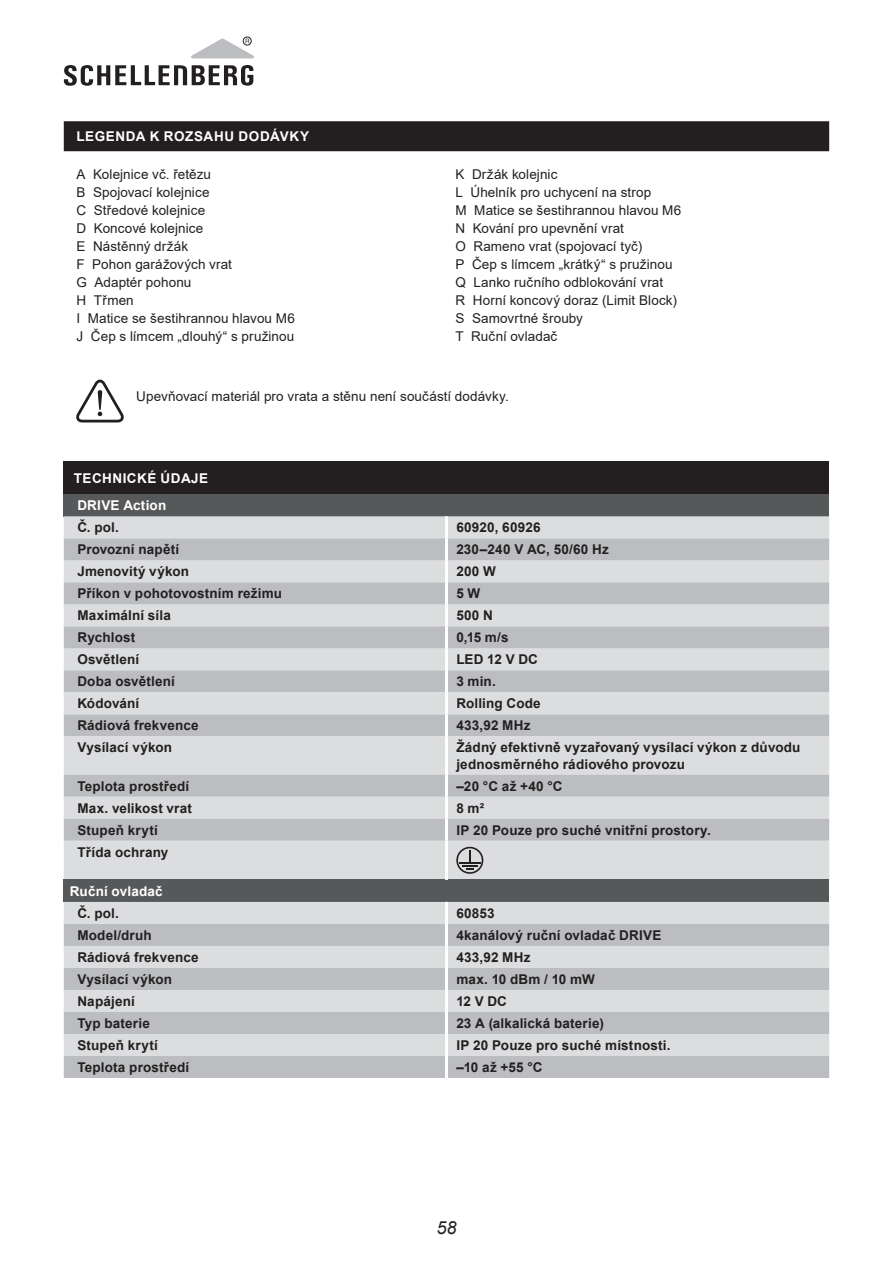
<style>
.page{position:relative;width:893px;height:1263px;background:#fff}
.page>*{position:absolute;margin:0;border:0;box-sizing:border-box;transform-origin:0 0}
.t1{font:italic 18px "Arial";color:#231f20}
._05_Tabellenbody{font:700 13.5px/16.2px "Arial";letter-spacing:.015em;color:#231f20}
._02_Copy_normal{font:13.5px "Arial";letter-spacing:.005em;color:#231f20}
._01_Headline_Seitena{font:700 13.5px "Arial";letter-spacing:.035em;color:#fff}
._05_Tabellenbody-2{font:700 13.5px "Arial";letter-spacing:.015em;color:#fff}
</style>
<div class="page">
<div style="left:243px;top:37px;width:9px;height:8px;border:1px solid #231f20;border-radius:50%"></div>
<svg style="left:64px;top:65px;width:189px;height:21px"></svg>
<svg style="left:191px;top:39px;width:63px;height:19px"></svg>
<div style="left:64px;top:462px;width:765px;height:32px;background:#231f20"></div>
<div style="left:64px;top:494px;width:765px;height:22px;background:#57585a"></div>
<div style="left:64px;top:516px;width:765px;height:154px;background:#dcdddf"></div>
<div style="left:64px;top:538px;width:765px;height:22px;background:#bcbdc0"></div>
<div style="left:64px;top:582px;width:765px;height:22px;background:#bcbdc0"></div>
<div style="left:64px;top:626px;width:765px;height:22px;background:#bcbdc0"></div>
<div style="left:64px;top:670px;width:765px;height:22px;background:#bcbdc0"></div>
<div style="left:64px;top:692px;width:765px;height:22px;background:#dcdddf"></div>
<div style="left:64px;top:714px;width:765px;height:364px;background:#bcbdc0"></div>
<svg style="left:64px;top:736px;width:765px;height:320px;background:#d2d3d5"></svg>
<div style="left:64px;top:775px;width:765px;height:22px;background:#bcbdc0"></div>
<div style="left:64px;top:819px;width:765px;height:22px;background:#bcbdc0"></div>
<div style="left:64px;top:880px;width:765px;height:22px;background:#57585a"></div>
<div style="left:64px;top:902px;width:765px;height:22px;background:#dcdddf"></div>
<hr style="left:445px;top:902px;width:3px;height:22px;background:#fff">
<hr style="left:445px;top:924px;width:3px;height:22px;background:#fff">
<hr style="left:445px;top:516px;width:3px;height:22px;background:#fff">
<hr style="left:445px;top:538px;width:3px;height:22px;background:#fff">
<hr style="left:445px;top:560px;width:3px;height:22px;background:#fff">
<hr style="left:445px;top:582px;width:3px;height:22px;background:#fff">
<hr style="left:445px;top:604px;width:3px;height:22px;background:#fff">
<hr style="left:445px;top:626px;width:3px;height:22px;background:#fff">
<hr style="left:445px;top:648px;width:3px;height:22px;background:#fff">
<hr style="left:445px;top:670px;width:3px;height:22px;background:#fff">
<hr style="left:445px;top:692px;width:3px;height:22px;background:#fff">
<hr style="left:445px;top:714px;width:3px;height:22px;background:#fff">
<hr style="left:445px;top:736px;width:3px;height:39px;background:#fff">
<hr style="left:445px;top:775px;width:3px;height:22px;background:#fff">
<hr style="left:445px;top:797px;width:3px;height:22px;background:#fff">
<hr style="left:445px;top:819px;width:3px;height:22px;background:#fff">
<hr style="left:445px;top:841px;width:3px;height:39px;background:#fff">
<hr style="left:445px;top:946px;width:3px;height:22px;background:#fff">
<hr style="left:445px;top:968px;width:3px;height:22px;background:#fff">
<hr style="left:445px;top:990px;width:3px;height:22px;background:#fff">
<hr style="left:445px;top:1012px;width:3px;height:22px;background:#fff">
<hr style="left:445px;top:1034px;width:3px;height:22px;background:#fff">
<hr style="left:445px;top:1056px;width:3px;height:22px;background:#fff">
<div style="left:456px;top:847px;width:27px;height:27px;border:2px solid #231f20;border-radius:50%"></div>
<hr style="left:459px;top:862px;width:22px;height:2px;background:#231f20">
<svg style="left:462px;top:850px;width:16px;height:20px"></svg>
<div style="left:64px;top:121px;width:765px;height:30px;background:#231f20"></div>
<svg style="left:76px;top:379px;width:48px;height:43px"></svg>
<p class="_01_Headline_Seitena" style="left:77px;top:127px;width:234px">LEGENDA K ROZSAHU DODÁVKY</p>
<p class="_02_Copy_normal" style="left:77px;top:165px;width:136px">A Kolejnice vč. řetězu</p>
<p class="_02_Copy_normal" style="left:77px;top:183px;width:135px">B Spojovací kolejnice</p>
<p class="_02_Copy_normal" style="left:77px;top:201px;width:130px">C Středové kolejnice</p>
<p class="_02_Copy_normal" style="left:77px;top:219px;width:128px">D Koncové kolejnice</p>
<p class="_02_Copy_normal" style="left:77px;top:237px;width:113px">E Nástěnný držák</p>
<p class="_02_Copy_normal" style="left:77px;top:255px;width:157px">F Pohon garážových vrat</p>
<p class="_02_Copy_normal" style="left:77px;top:273px;width:116px">G Adaptér pohonu</p>
<p class="_02_Copy_normal" style="left:77px;top:291px;width:59px">H Třmen</p>
<p class="_02_Copy_normal" style="left:77px;top:309px;width:220px">I Matice se šestihrannou hlavou M6</p>
<p class="_02_Copy_normal" style="left:77px;top:327px;width:219px">J Čep s límcem „dlouhý“ s pružinou</p>
<p class="_02_Copy_normal" style="left:455px;top:165px;width:103px">K Držák kolejnic</p>
<p class="_02_Copy_normal" style="left:455px;top:183px;width:197px">L Úhelník pro uchycení na strop</p>
<p class="_02_Copy_normal" style="left:455px;top:201px;width:227px">M Matice se šestihrannou hlavou M6</p>
<p class="_02_Copy_normal" style="left:455px;top:219px;width:170px">N Kování pro upevnění vrat</p>
<p class="_02_Copy_normal" style="left:455px;top:237px;width:188px">O Rameno vrat (spojovací tyč)</p>
<p class="_02_Copy_normal" style="left:455px;top:255px;width:219px">P Čep s límcem „krátký“ s pružinou</p>
<p class="_02_Copy_normal" style="left:455px;top:273px;width:209px">Q Lanko ručního odblokování vrat</p>
<p class="_02_Copy_normal" style="left:455px;top:291px;width:223px">R Horní koncový doraz (Limit Block)</p>
<p class="_02_Copy_normal" style="left:455px;top:309px;width:129px">S Samovrtné šrouby</p>
<p class="_02_Copy_normal" style="left:455px;top:327px;width:103px">T Ruční ovladač</p>
<p class="_02_Copy_normal" style="left:136px;top:387px;width:374px">Upevňovací materiál pro vrata a stěnu není součástí dodávky.</p>
<p class="_01_Headline_Seitena" style="left:74px;top:469px;width:136px">TECHNICKÉ ÚDAJE</p>
<p class="_05_Tabellenbody-2" style="left:77px;top:496px;width:90px">DRIVE Action</p>
<p class="_05_Tabellenbody" style="left:77px;top:519px;width:43px">Č. pol.</p>
<p class="_05_Tabellenbody" style="left:456px;top:519px;width:86px">60920, 60926</p>
<p class="_05_Tabellenbody" style="left:77px;top:541px;width:103px">Provozní napětí</p>
<p class="_05_Tabellenbody" style="left:456px;top:541px;width:154px">230–240 V AC, 50/60 Hz</p>
<p class="_05_Tabellenbody" style="left:77px;top:564px;width:113px">Jmenovitý výkon</p>
<p class="_05_Tabellenbody" style="left:456px;top:564px;width:41px">200 W</p>
<p class="_05_Tabellenbody" style="left:77px;top:586px;width:206px">Příkon v pohotovostním režimu</p>
<p class="_05_Tabellenbody" style="left:456px;top:586px;width:26px">5 W</p>
<p class="_05_Tabellenbody" style="left:77px;top:608px;width:95px">Maximální síla</p>
<p class="_05_Tabellenbody" style="left:456px;top:608px;width:38px">500 N</p>
<p class="_05_Tabellenbody" style="left:77px;top:630px;width:59px">Rychlost</p>
<p class="_05_Tabellenbody" style="left:456px;top:630px;width:54px">0,15 m/s</p>
<p class="_05_Tabellenbody" style="left:77px;top:652px;width:63px">Osvětlení</p>
<p class="_05_Tabellenbody" style="left:456px;top:652px;width:83px">LED 12 V DC</p>
<p class="_05_Tabellenbody" style="left:77px;top:674px;width:99px">Doba osvětlení</p>
<p class="_05_Tabellenbody" style="left:456px;top:674px;width:41px">3 min.</p>
<p class="_05_Tabellenbody" style="left:77px;top:696px;width:63px">Kódování</p>
<p class="_05_Tabellenbody" style="left:456px;top:696px;width:86px">Rolling Code</p>
<p class="_05_Tabellenbody" style="left:77px;top:718px;width:123px">Rádiová frekvence</p>
<p class="_05_Tabellenbody" style="left:456px;top:718px;width:76px">433,92 MHz</p>
<p class="_05_Tabellenbody" style="left:77px;top:740px;width:96px">Vysílací výkon</p>
<p class="_05_Tabellenbody" style="left:456px;top:740px;width:346px">Žádný efektivně vyzařovaný vysílací výkon z důvodu jednosměrného rádiového provozu</p>
<p class="_05_Tabellenbody" style="left:77px;top:778px;width:113px">Teplota prostředí</p>
<p class="_05_Tabellenbody" style="left:456px;top:778px;width:108px">–20 °C až +40 °C</p>
<p class="_05_Tabellenbody" style="left:77px;top:800px;width:116px">Max. velikost vrat</p>
<p class="_05_Tabellenbody" style="left:456px;top:800px;width:30px">8 m²</p>
<p class="_05_Tabellenbody" style="left:77px;top:822px;width:82px">Stupeň krytí</p>
<p class="_05_Tabellenbody" style="left:456px;top:822px;width:256px">IP 20 Pouze pro suché vnitřní prostory.</p>
<p class="_05_Tabellenbody" style="left:77px;top:844px;width:93px">Třída ochrany</p>
<p class="_05_Tabellenbody-2" style="left:70px;top:881px;width:94px">Ruční ovladač</p>
<p class="_05_Tabellenbody" style="left:77px;top:905px;width:43px">Č. pol.</p>
<p class="_05_Tabellenbody" style="left:456px;top:905px;width:40px">60853</p>
<p class="_05_Tabellenbody" style="left:77px;top:927px;width:76px">Model/druh</p>
<p class="_05_Tabellenbody" style="left:456px;top:927px;width:207px">4kanálový ruční ovladač DRIVE</p>
<p class="_05_Tabellenbody" style="left:77px;top:949px;width:123px">Rádiová frekvence</p>
<p class="_05_Tabellenbody" style="left:456px;top:949px;width:76px">433,92 MHz</p>
<p class="_05_Tabellenbody" style="left:77px;top:971px;width:96px">Vysílací výkon</p>
<p class="_05_Tabellenbody" style="left:456px;top:971px;width:140px">max. 10 dBm / 10 mW</p>
<p class="_05_Tabellenbody" style="left:77px;top:993px;width:59px">Napájení</p>
<p class="_05_Tabellenbody" style="left:456px;top:993px;width:52px">12 V DC</p>
<p class="_05_Tabellenbody" style="left:77px;top:1015px;width:74px">Typ baterie</p>
<p class="_05_Tabellenbody" style="left:456px;top:1015px;width:149px">23 A (alkalická baterie)</p>
<p class="_05_Tabellenbody" style="left:77px;top:1037px;width:82px">Stupeň krytí</p>
<p class="_05_Tabellenbody" style="left:456px;top:1037px;width:216px">IP 20 Pouze pro suché místnosti.</p>
<p class="_05_Tabellenbody" style="left:77px;top:1059px;width:113px">Teplota prostředí</p>
<p class="_05_Tabellenbody" style="left:456px;top:1059px;width:88px">–10 až +55 °C</p>
<h1 class="t1" style="left:436px;top:1215px;width:22px">58</h1>
</div>
